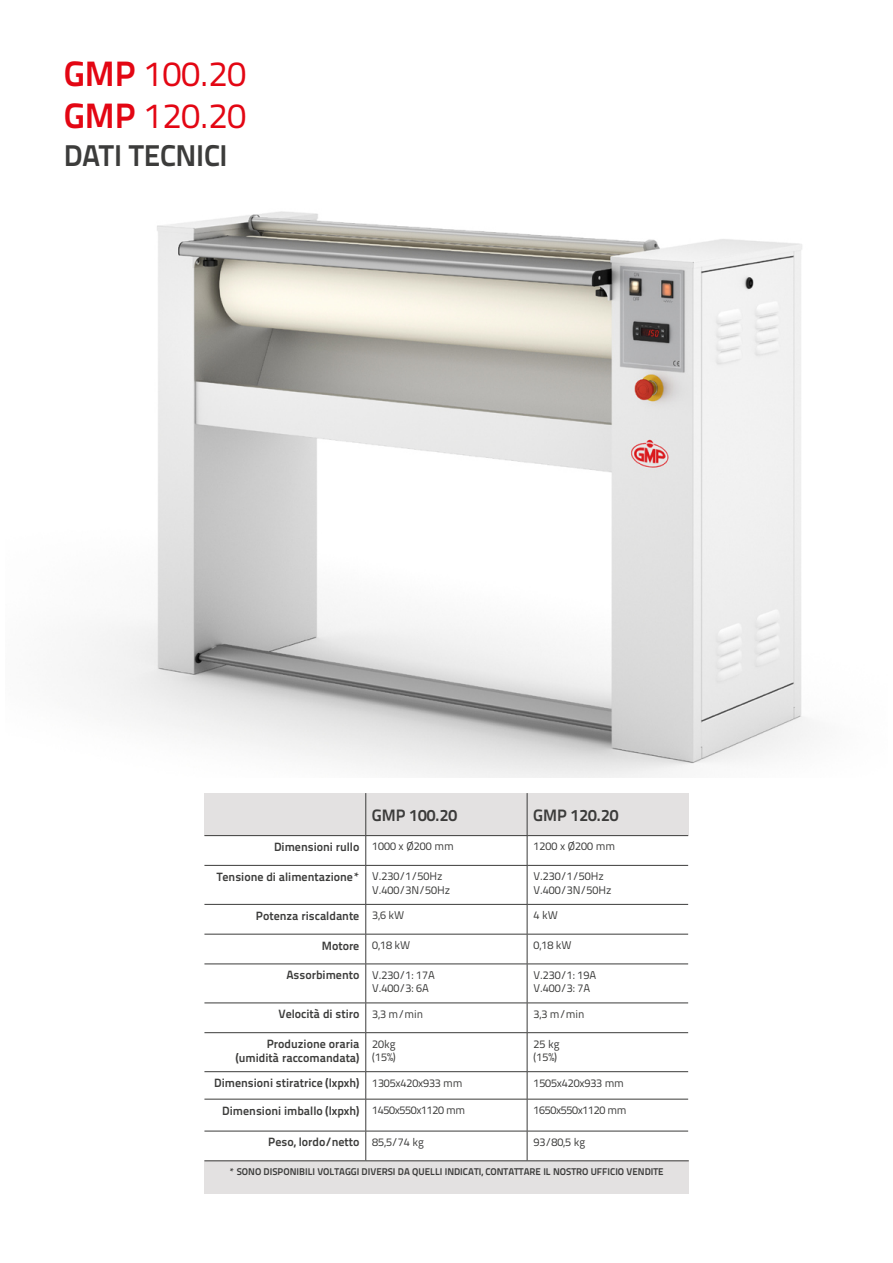
<style>
.page{position:relative;width:893px;height:1263px;background:#fff}
.page>*{position:absolute;margin:0;border:0;box-sizing:border-box;transform-origin:0 0}
.t1{font:35.25px/42.3px "Titillium Text 22 L";color:#e30613}
.t2{font:700 30px "Titillium Text 22 L";letter-spacing:-.015em;color:#3c3c3b}
.t3{font:700 16.5px "Titillium Text 22 L";color:#3c3c3b}
.t4{font:700 12px/14.4px "Titillium Text 22 L";color:#3c3c3b;text-align:right}
.t5{font:11.25px/13.5px "Titillium Text 22 L";color:#3c3c3b}
.t6{font:11.25px "Titillium Text 22 L";letter-spacing:-.03em;color:#3c3c3b}
.t7{font:700 9.75px "Titillium Text 22 L";color:#3c3c3b}
.s1{font-weight:700}
.s2{font-weight:400;font-size:11.25px}
</style>
<div class="page">
<img style="left:79px;top:211px;width:732px;height:567px">
<div style="left:204px;top:793px;width:485px;height:43px;background:#e3e1e1"></div>
<div style="left:204px;top:1160px;width:485px;height:34px;background:#e3e1e1"></div>
<hr style="left:527px;top:793px;width:1px;height:42px;background:#3c3c3b">
<svg style="left:365px;top:836px;width:1px;height:29px"></svg>
<svg style="left:527px;top:836px;width:1px;height:29px"></svg>
<hr style="left:365px;top:866px;width:1px;height:38px;background:#3c3c3b">
<hr style="left:527px;top:866px;width:1px;height:38px;background:#3c3c3b">
<svg style="left:365px;top:905px;width:1px;height:58px"></svg>
<svg style="left:527px;top:905px;width:1px;height:58px"></svg>
<hr style="left:365px;top:964px;width:1px;height:38px;background:#3c3c3b">
<hr style="left:527px;top:964px;width:1px;height:38px;background:#3c3c3b">
<svg style="left:365px;top:1003px;width:1px;height:29px"></svg>
<svg style="left:527px;top:1003px;width:1px;height:29px"></svg>
<hr style="left:365px;top:1033px;width:1px;height:38px;background:#3c3c3b">
<hr style="left:527px;top:1033px;width:1px;height:38px;background:#3c3c3b">
<svg style="left:365px;top:1072px;width:1px;height:27px"></svg>
<svg style="left:527px;top:1072px;width:1px;height:27px"></svg>
<hr style="left:365px;top:1099px;width:1px;height:32px;background:#3c3c3b">
<hr style="left:527px;top:1099px;width:1px;height:32px;background:#3c3c3b">
<svg style="left:365px;top:1132px;width:1px;height:28px"></svg>
<svg style="left:527px;top:1132px;width:1px;height:28px"></svg>
<hr style="left:365px;top:793px;width:1px;height:42px;background:#3c3c3b">
<hr style="left:204px;top:835px;width:162px;height:1px;background:#3c3c3b">
<hr style="left:366px;top:835px;width:161px;height:1px;background:#3c3c3b">
<hr style="left:527px;top:835px;width:161px;height:1px;background:#3c3c3b">
<hr style="left:204px;top:865px;width:162px;height:1px;background:#3c3c3b">
<hr style="left:366px;top:865px;width:161px;height:1px;background:#3c3c3b">
<hr style="left:527px;top:865px;width:161px;height:1px;background:#3c3c3b">
<hr style="left:204px;top:904px;width:162px;height:1px;background:#3c3c3b">
<hr style="left:366px;top:904px;width:161px;height:1px;background:#3c3c3b">
<hr style="left:527px;top:904px;width:161px;height:1px;background:#3c3c3b">
<hr style="left:204px;top:934px;width:162px;height:1px;background:#3c3c3b">
<hr style="left:366px;top:934px;width:161px;height:1px;background:#3c3c3b">
<hr style="left:527px;top:934px;width:161px;height:1px;background:#3c3c3b">
<hr style="left:204px;top:963px;width:162px;height:1px;background:#3c3c3b">
<hr style="left:366px;top:963px;width:161px;height:1px;background:#3c3c3b">
<hr style="left:527px;top:963px;width:161px;height:1px;background:#3c3c3b">
<hr style="left:204px;top:1002px;width:162px;height:1px;background:#3c3c3b">
<hr style="left:366px;top:1002px;width:161px;height:1px;background:#3c3c3b">
<hr style="left:527px;top:1002px;width:161px;height:1px;background:#3c3c3b">
<hr style="left:204px;top:1032px;width:162px;height:1px;background:#3c3c3b">
<hr style="left:366px;top:1032px;width:161px;height:1px;background:#3c3c3b">
<hr style="left:527px;top:1032px;width:161px;height:1px;background:#3c3c3b">
<hr style="left:204px;top:1071px;width:162px;height:1px;background:#3c3c3b">
<hr style="left:366px;top:1071px;width:161px;height:1px;background:#3c3c3b">
<hr style="left:527px;top:1071px;width:161px;height:1px;background:#3c3c3b">
<hr style="left:204px;top:1099px;width:162px;height:1px;background:#3c3c3b">
<hr style="left:366px;top:1099px;width:161px;height:1px;background:#3c3c3b">
<hr style="left:527px;top:1099px;width:161px;height:1px;background:#3c3c3b">
<hr style="left:204px;top:1131px;width:162px;height:1px;background:#3c3c3b">
<hr style="left:366px;top:1131px;width:161px;height:1px;background:#3c3c3b">
<hr style="left:527px;top:1131px;width:161px;height:1px;background:#3c3c3b">
<hr style="left:204px;top:1160px;width:162px;height:1px;background:#3c3c3b">
<hr style="left:366px;top:1160px;width:161px;height:1px;background:#3c3c3b">
<hr style="left:527px;top:1160px;width:162px;height:1px;background:#3c3c3b">
<h1 class="t1" style="left:64px;top:55px;width:184px"><span class="s1">GMP</span> 100.20<br><span class="s1">GMP</span> 120.20</h1>
<h2 class="t2" style="left:64px;top:143px;width:165px">DATI TECNICI</h2>
<h3 class="t3" style="left:372px;top:808px;width:87px">GMP 100.20</h3>
<h3 class="t3" style="left:533px;top:808px;width:87px">GMP 120.20</h3>
<p class="t4" style="left:274px;top:840px;width:181px">Dimensioni rullo <span class="s2">1000 x Ø200 mm</span></p>
<p class="t5" style="left:533px;top:840px;width:83px">1200 x Ø200 mm</p>
<p class="t4" style="left:217px;top:870px;width:227px">Tensione di alimentazione* <span class="s2">V.230/1/50Hz</span></p>
<p class="t5" style="left:372px;top:884px;width:80px">V.400/3N/50Hz</p>
<p class="t5" style="left:533px;top:870px;width:80px">V.230/1/50Hz<br>V.400/3N/50Hz</p>
<p class="t4" style="left:256px;top:909px;width:150px">Potenza riscaldante <span class="s2">3,6 kW</span></p>
<p class="t5" style="left:533px;top:909px;width:26px">4 kW</p>
<p class="t4" style="left:322px;top:939px;width:90px">Motore <span class="s2">0,18 kW</span></p>
<p class="t5" style="left:533px;top:939px;width:40px">0,18 kW</p>
<p class="t4" style="left:286px;top:969px;width:150px">Assorbimento <span class="s2">V.230/1: 17A</span></p>
<p class="t5" style="left:372px;top:982px;width:58px">V.400/3: 6A</p>
<p class="t5" style="left:533px;top:969px;width:64px">V.230/1: 19A<br>V.400/3: 7A</p>
<p class="t4" style="left:278px;top:1008px;width:146px">Velocità di stiro <span class="s2">3,3 m/min</span></p>
<p class="t5" style="left:533px;top:1008px;width:52px">3,3 m/min</p>
<p class="t4" style="left:236px;top:1037px;width:125px">Produzione oraria (umidità raccomandata)</p>
<p class="t5" style="left:372px;top:1037px;width:25px">20kg (15%)</p>
<p class="t5" style="left:533px;top:1037px;width:27px">25 kg (15%)</p>
<p class="t4" style="left:214px;top:1076px;width:250px">Dimensioni stiratrice (lxpxh) <span class="s2">1305x420x933 mm</span></p>
<p class="t5" style="left:533px;top:1076px;width:92px">1505x420x933 mm</p>
<p class="t4" style="left:222px;top:1104px;width:244px">Dimensioni imballo (lxpxh) <span class="s2">1450x550x1120 mm</span></p>
<p class="t6" style="left:533px;top:1105px;width:94px">1650x550x1120 mm</p>
<p class="t4" style="left:268px;top:1136px;width:157px">Peso, lordo/netto <span class="s2">85,5/74 kg</span></p>
<p class="t5" style="left:533px;top:1136px;width:53px">93/80,5 kg</p>
<p class="t7" style="left:229px;top:1167px;width:436px">* SONO DISPONIBILI VOLTAGGI DIVERSI DA QUELLI INDICATI, CONTATTARE IL NOSTRO UFFICIO VENDITE</p>
</div>
